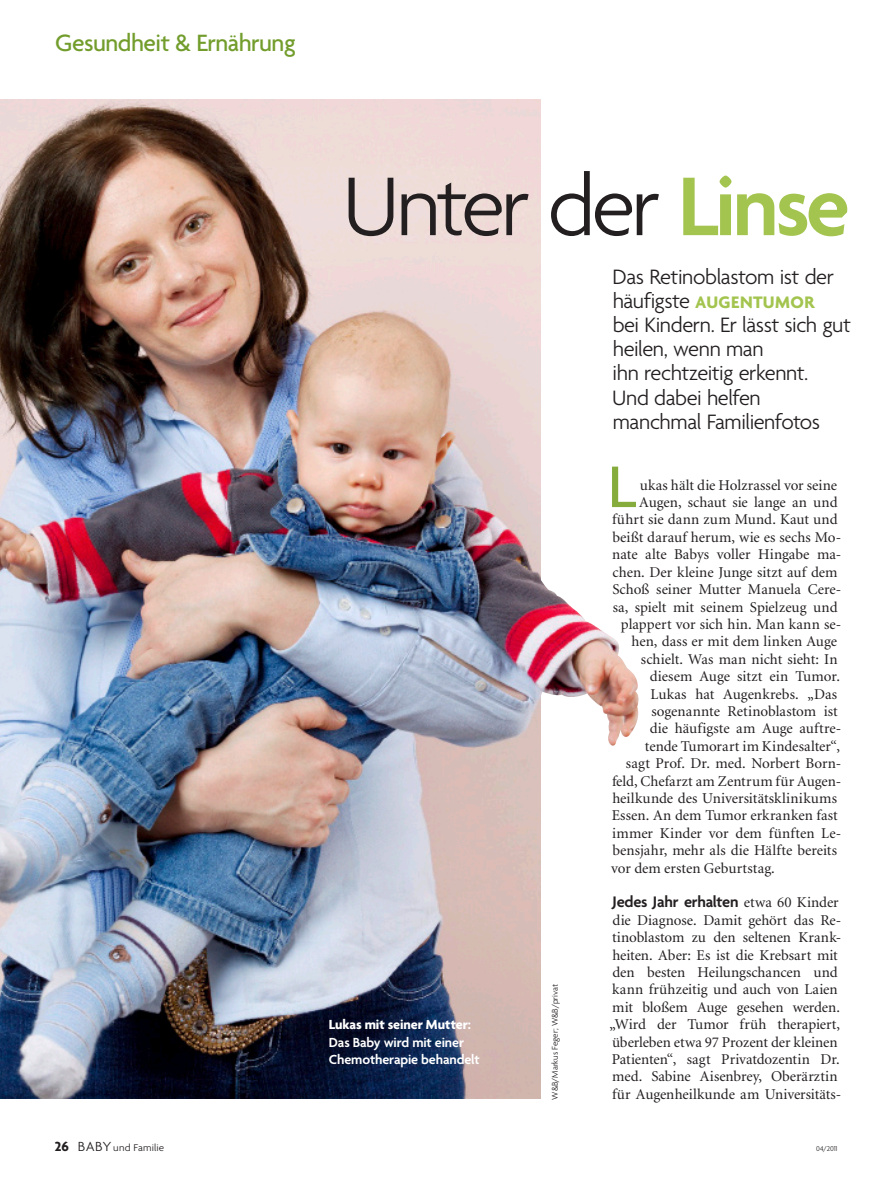
<style>
.page{position:relative;width:893px;height:1191px;background:#fff}
.page>*{position:absolute;margin:0;border:0;box-sizing:border-box;transform-origin:0 0}
._02_Head_klein{font:300 90px "Agenda";letter-spacing:-.045em;color:#231f20}
._04_LT_Initial{font:500 63.45px "Agenda";color:#87ac3e}
.t1{font:500 25.5px "Agenda";letter-spacing:-.02em;color:#729d2c}
._03_Vorspann{font:300 22.5px/24px "Agenda";letter-spacing:-.02em;color:#231f20}
._03_Vorspann-2{font:700 18px "Agenda";letter-spacing:.025em;color:#a3c44e}
._07_LT_Standard_A{font:600 16.5px "Agenda";letter-spacing:-.015em;color:#231f20}
._04_LT_Initial-2{font:15px "Minion LT";color:#231f20}
._07_LT_Standard_A-2{font:15px/17.4px "Minion LT";letter-spacing:-.005em;color:#231f20}
._09_BU{font:600 14.25px/17.4px "Agenda";letter-spacing:-.01em;color:#fff}
.t2{font:300 10.5px "Agenda";letter-spacing:.015em;color:#231f20;scale:1.05 1}
.t3{font:300 9px "Agenda";color:#231f20}
.t4{font:300 7.5px "Agenda";letter-spacing:-.01em;color:#231f20}
.s1{font-weight:600;color:#a3c44e}
.s2{font-weight:700}
.s3{font-weight:300;font-size:22.5px;color:#231f20}
.s4{font-family:"Minion LT";font-weight:400;font-size:15px}
.s5{font-weight:700;font-size:14.25px}
.s6{font-size:14.25px}
</style>
<div class="page">
<img style="left:0;top:107px;width:639px;height:991px">
<p class="t1" style="left:55px;top:28px;width:242px">Gesundheit &amp; Ernährung</p>
<p class="_02_Head_klein" style="left:342px;top:153px;width:509px">Unter der <span class="s1">Linse</span></p>
<p class="_09_BU" style="left:329px;top:1015px;width:152px"><span class="s2">Lukas mit seiner Mutter:<br></span>Das Baby wird mit einer<br>Chemotherapie behandelt</p>
<p class="t3" style="left:550px;top:1099px;width:117px;rotate:-90deg">W&amp;B/Markus Feger; W&amp;B/privat</p>
<p class="_03_Vorspann" style="left:613px;top:265px;width:223px">Das Retinoblastom ist der</p>
<p class="_03_Vorspann-2" style="left:613px;top:292px;width:203px"><span class="s3">häufigste</span> augentumor</p>
<p class="_03_Vorspann" style="left:612px;top:313px;width:240px">bei Kindern. Er lässt sich gut heilen, wenn man<br>ihn rechtzeitig erkennt.<br>Und dabei helfen manchmal Familienfotos</p>
<p class="_04_LT_Initial" style="left:608px;top:448px;width:30px">L</p>
<p class="_04_LT_Initial-2" style="left:640px;top:477px;width:199px">ukas hält die Holzrassel vor seine</p>
<p class="_04_LT_Initial-2" style="left:639px;top:495px;width:200px">Augen, schaut sie lange an und</p>
<p class="_04_LT_Initial-2" style="left:612px;top:512px;width:227px">führt sie dann zum Mund. Kaut und</p>
<p class="_04_LT_Initial-2" style="left:612px;top:529px;width:230px">beißt darauf herum, wie es sechs Mo-</p>
<p class="_04_LT_Initial-2" style="left:612px;top:547px;width:231px">nate alte Babys voller Hingabe ma-</p>
<p class="_04_LT_Initial-2" style="left:612px;top:564px;width:227px">chen. Der kleine Junge sitzt auf dem</p>
<p class="_04_LT_Initial-2" style="left:612px;top:582px;width:230px">Schoß seiner Mutter Manuela Cere-</p>
<p class="_04_LT_Initial-2" style="left:613px;top:599px;width:226px">sa, spielt mit seinem Spielzeug und</p>
<p class="_04_LT_Initial-2" style="left:621px;top:616px;width:222px">plappert vor sich hin. Man kann se-</p>
<p class="_04_LT_Initial-2" style="left:632px;top:634px;width:207px">hen, dass er mit dem linken Auge</p>
<p class="_04_LT_Initial-2" style="left:641px;top:651px;width:198px">schielt. Was man nicht sieht: In</p>
<p class="_04_LT_Initial-2" style="left:650px;top:669px;width:192px">diesem Auge sitzt ein Tumor.</p>
<p class="_04_LT_Initial-2" style="left:651px;top:686px;width:188px">Lukas hat Augenkrebs. „Das</p>
<p class="_04_LT_Initial-2" style="left:651px;top:703px;width:188px">sogenannte Retinoblastom ist</p>
<p class="_04_LT_Initial-2" style="left:650px;top:721px;width:193px">die häufigste am Auge auftre-</p>
<p class="_04_LT_Initial-2" style="left:645px;top:738px;width:197px">tende Tumorart im Kindesalter“,</p>
<p class="_04_LT_Initial-2" style="left:626px;top:756px;width:217px">sagt Prof. Dr. med. Norbert Born-</p>
<p class="_04_LT_Initial-2" style="left:612px;top:773px;width:231px">feld, Chefarzt am Zentrum für Augen-</p>
<p class="_04_LT_Initial-2" style="left:612px;top:790px;width:226px">heilkunde des Universitätsklinikums</p>
<p class="_04_LT_Initial-2" style="left:612px;top:808px;width:228px">Essen. An dem Tumor erkranken fast</p>
<p class="_04_LT_Initial-2" style="left:612px;top:825px;width:231px">immer Kinder vor dem fünften Le-</p>
<p class="_04_LT_Initial-2" style="left:612px;top:843px;width:226px">bensjahr, mehr als die Hälfte bereits</p>
<p class="_04_LT_Initial-2" style="left:611px;top:860px;width:165px">vor dem ersten Geburtstag.</p>
<p class="_07_LT_Standard_A" style="left:612px;top:892px;width:228px">Jedes Jahr erhalten <span class="s4">etwa 60 Kinder</span></p>
<p class="_07_LT_Standard_A-2" style="left:609px;top:912px;width:233px">die Diagnose. Damit gehört das Re&shy;tinoblastom zu den seltenen Krank&shy;heiten. Aber: Es ist die Krebsart mit den besten Heilungschancen und kann frühzeitig und auch von Laien mit bloßem Auge gesehen werden. „Wird der Tumor früh therapiert, überleben etwa 97 Prozent der kleinen Patienten“, sagt Privatdozentin Dr. med. Sabine Aisenbrey, Oberärztin für Augenheilkunde am Universitäts-</p>
<p class="t2" style="left:55px;top:1141px;width:106px"><span class="s5">26</span> <span class="s6">BABY</span>und Familie</p>
<p class="t4" style="left:816px;top:1144px;width:23px">04/2011</p>
</div>
